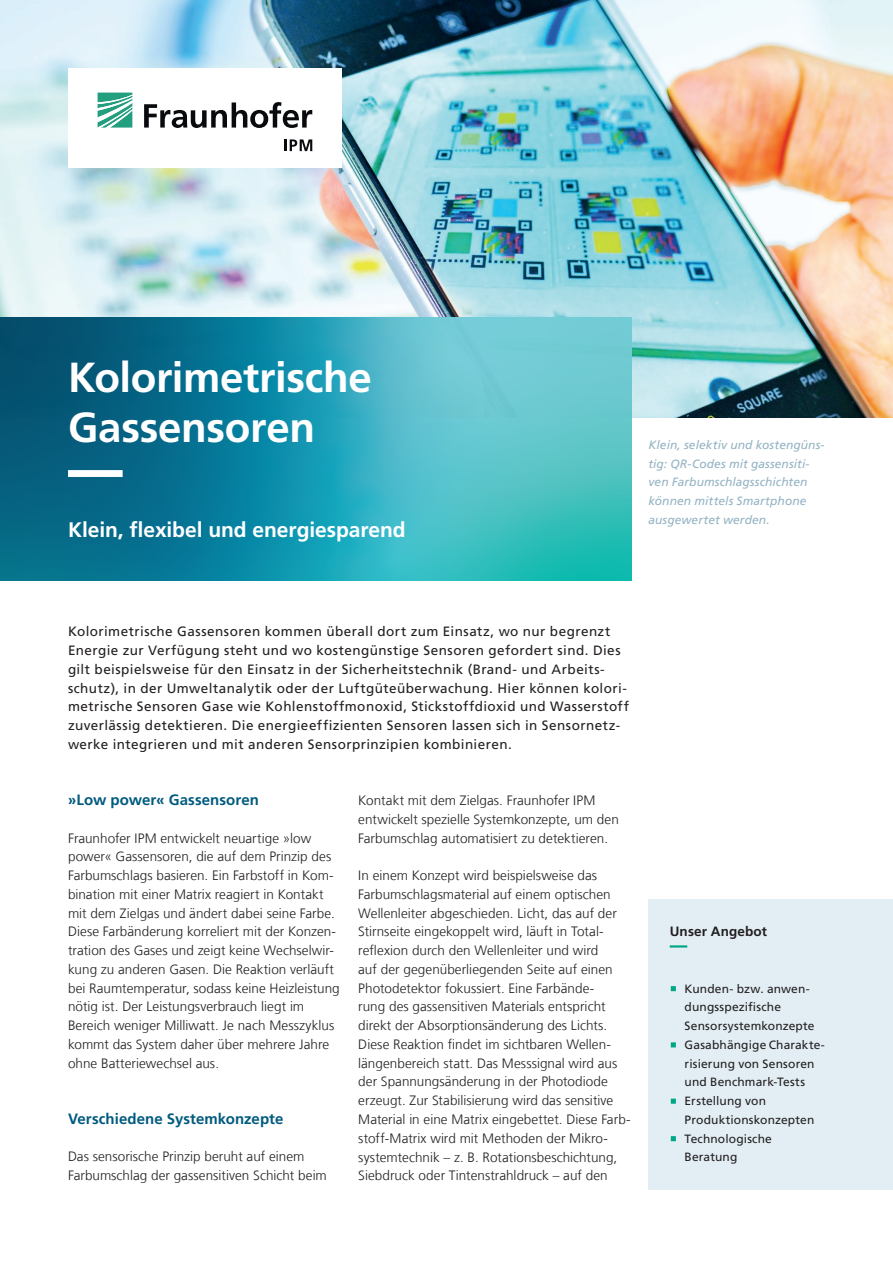
<style>
.page{position:relative;width:893px;height:1263px;background:#fff}
.page>*{position:absolute;margin:0;border:0;box-sizing:border-box;transform-origin:0 0}
.t1{font:700 42px/50.4px "Frutiger LT Com";letter-spacing:-.01em;color:#fff}
.t2{font:700 21px "Frutiger LT Com";letter-spacing:-.005em;color:#fff}
.t3{font:700 15px "Frutiger LT Com";letter-spacing:.005em;color:#005b7f}
.t4{font:300 13.5px/18.8px "Frutiger LT Com";letter-spacing:.005em;color:#231f20}
.t5{font:13.5px/18.8px "Frutiger LT Com";letter-spacing:.035em;color:#231f20}
.t6{font:700 13.5px "Frutiger LT Com";letter-spacing:.01em;color:#231f20}
.t7{font:12px/18.8px "Frutiger LT Com";letter-spacing:.01em;color:#231f20}
.t8{font:italic 12px/18.8px "Frutiger LT Com";letter-spacing:.01em;color:#93b3c3}
</style>
<div class="page">
<img style="left:0;top:0;width:893px;height:418px">
<img style="left:68px;top:68px;width:273px;height:99px">
<svg style="left:98px;top:93px;width:34px;height:35px"></svg>
<svg style="left:144px;top:102px;width:168px;height:26px"></svg>
<svg style="left:284px;top:139px;width:28px;height:12px"></svg>
<svg style="left:0;top:318px;width:631px;height:262px;background:#2997ab"></svg>
<svg style="left:68px;top:470px;width:521px;height:7px;background:#45abbc"></svg>
<div style="left:648px;top:899px;width:245px;height:290px;background:#e2eef4"></div>
<svg style="left:670px;top:945px;width:18px;height:2px"></svg>
<svg style="left:671px;top:986px;width:5px;height:5px"></svg>
<svg style="left:671px;top:1042px;width:5px;height:5px"></svg>
<svg style="left:671px;top:1098px;width:5px;height:6px"></svg>
<svg style="left:671px;top:1136px;width:5px;height:5px"></svg>
<h1 class="t1" style="left:68px;top:352px;width:305px">Kolorimetrische<br>Gassensoren</h1>
<h2 class="t2" style="left:68px;top:518px;width:339px">Klein, flexibel und energiesparend</h2>
<p class="t8" style="left:648px;top:435px;width:178px">Klein, selektiv und kostengüns&shy;tig: QR-Codes mit gassensiti&shy;ven Farbumschlagsschichten können mittels Smartphone ausgewertet werden.</p>
<p class="t5" style="left:68px;top:622px;width:562px">Kolorimetrische Gassensoren kommen überall dort zum Einsatz, wo nur begrenzt Energie zur Verfügung steht und wo kostengünstige Sensoren gefordert sind. Dies gilt beispielsweise für den Einsatz in der Sicherheitstechnik (Brand- und Arbeits&shy;schutz), in der Umweltanalytik oder der Luftgüteüberwachung. Hier können kolori&shy;metrische Sensoren Gase wie Kohlenstoffmonoxid, Stickstoffdioxid und Wasserstoff zuverlässig detektieren. Die energieeffizienten Sensoren lassen sich in Sensornetz&shy;werke integrieren und mit anderen Sensorprinzipien kombinieren.</p>
<p class="t3" style="left:68px;top:791px;width:192px">»Low power« Gassensoren</p>
<p class="t4" style="left:68px;top:829px;width:273px">Fraunhofer IPM entwickelt neuartige »low power« Gassensoren, die auf dem Prinzip des Farbumschlags basieren. Ein Farbstoff in Kom&shy;bination mit einer Matrix reagiert in Kontakt mit dem Zielgas und ändert dabei seine Farbe.<br>Diese Farbänderung korreliert mit der Konzen&shy;tration des Gases und zeigt keine Wechselwir&shy;kung zu anderen Gasen. Die Reaktion verläuft bei Raumtemperatur, sodass keine Heizleistung nötig ist. Der Leistungsverbrauch liegt im Bereich weniger Milliwatt. Je nach Messzyklus kommt das System daher über mehrere Jahre ohne Batteriewechsel aus.</p>
<p class="t3" style="left:68px;top:1110px;width:217px">Verschiedene Systemkonzepte</p>
<p class="t4" style="left:68px;top:1147px;width:260px">Das sensorische Prinzip beruht auf einem<br>Farbumschlag der gassensitiven Schicht beim</p>
<p class="t4" style="left:358px;top:791px;width:262px">Kontakt mit dem Zielgas. Fraunhofer IPM entwickelt spezielle Systemkonzepte, um den<br>Farbumschlag automatisiert zu detektieren.</p>
<p class="t4" style="left:358px;top:866px;width:274px">In einem Konzept wird beispielsweise das Farbumschlagsmaterial auf einem optischen Wellenleiter abgeschieden. Licht, das auf der Stirnseite eingekoppelt wird, läuft in Total&shy;reflexion durch den Wellenleiter und wird<br>auf der gegenüberliegenden Seite auf einen Photodetektor fokussiert. Eine Farbände-<br>rung des gassensitiven Materials entspricht direkt der Absorptionsänderung des Lichts.<br>Diese Reaktion findet im sichtbaren Wellen&shy;längenbereich statt. Das Messsignal wird aus der Spannungsänderung in der Photodiode erzeugt. Zur Stabilisierung wird das sensitive Material in eine Matrix eingebettet. Diese Farb&shy;stoff-Matrix wird mit Methoden der Mikro&shy;systemtechnik – z. B. Rotationsbeschichtung, Siebdruck oder Tintenstrahldruck – auf den</p>
<p class="t6" style="left:670px;top:924px;width:99px">Unser Angebot</p>
<p class="t7" style="left:685px;top:979px;width:142px">Kunden- bzw. anwen&shy;dungsspezifische<br>Sensorsystemkonzepte<br>Gasabhängige Charakte&shy;risierung von Sensoren und Benchmark-Tests<br>Erstellung von<br>Produktionskonzepten<br>Technologische<br>Beratung</p>
</div>
